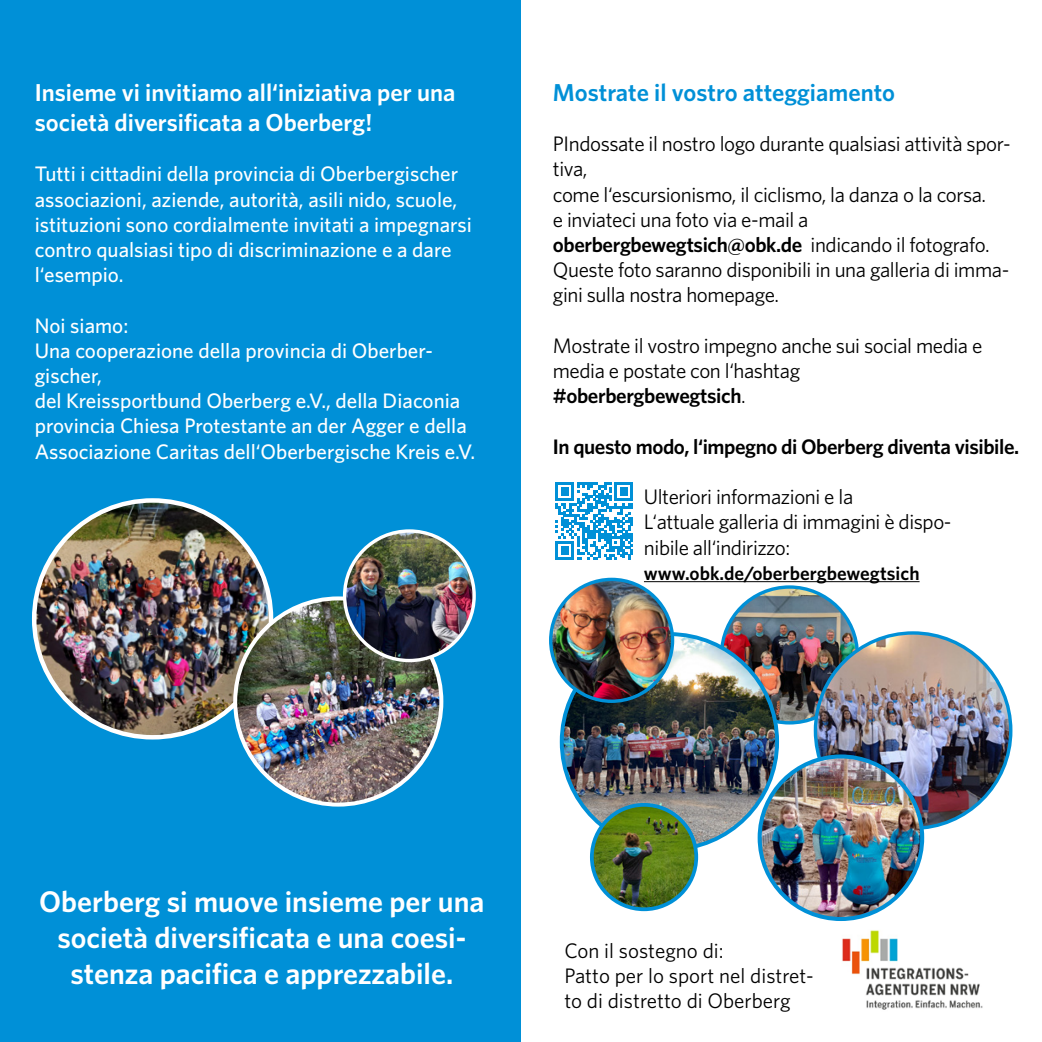
<style>
.page{position:relative;width:1042px;height:1042px;background:#fff}
.page>*{position:absolute;margin:0;border:0;box-sizing:border-box;transform-origin:0 0}
.t1{font:600 29.75px/35.7px "Whitney";color:#fff;text-align:center}
.t2{font:600 24.5px/29.4px "Whitney";color:#fff}
.t3{font:600 24.5px "Whitney";color:#0090d7}
.t4{font:21px/25.2px "Whitney";letter-spacing:-.02em;color:#000}
.t5{font:500 21px/25.2px "Whitney";color:#fff}
.t6{font:21px/25.2px "Whitney";color:#000}
.t7{font:600 21px "Whitney";letter-spacing:-.02em;color:#000}
.t8{font:600 19.25px "Whitney";color:#000}
.s1{font-weight:600}
</style>
<div class="page">
<div style="left:0;top:0;width:521px;height:1042px;background:#0090d7"></div>
<hr style="left:644px;top:581px;width:275px;height:1px;background:#000">
<svg style="left:555px;top:482px;width:78px;height:78px"></svg>
<img style="left:721px;top:587px;width:136px;height:136px;border-radius:68px">
<img style="left:562px;top:634px;width:215px;height:215px;border-radius:108px">
<img style="left:815px;top:633px;width:196px;height:195px;border-radius:98px">
<img style="left:551px;top:579px;width:121px;height:122px;border-radius:61px">
<div style="left:549px;top:578px;width:125px;height:125px;border:3px solid #0090d7;border-radius:50%"></div>
<img style="left:592px;top:805px;width:104px;height:104px;border-radius:52px">
<div style="left:590px;top:803px;width:108px;height:108px;border:4px solid #0090d7;border-radius:50%"></div>
<img style="left:759px;top:756px;width:163px;height:163px;border-radius:81px">
<div style="left:757px;top:754px;width:167px;height:167px;border:4px solid #0090d7;border-radius:50%"></div>
<img style="left:34px;top:500px;width:237px;height:237px;border-radius:118px">
<img style="left:235px;top:598px;width:206px;height:206px;border-radius:102px">
<img style="left:345px;top:531px;width:129px;height:129px;border-radius:65px">
<div style="left:343px;top:529px;width:133px;height:133px;border:3px solid #fff;border-radius:50%"></div>
<img style="left:842px;top:930px;width:141px;height:80px">
<p class="t2" style="left:35px;top:78px;width:422px">Insieme vi invitiamo all‘iniziativa per una società diversificata a Oberberg!</p>
<p class="t5" style="left:35px;top:161px;width:439px">Tutti i cittadini della provincia di Oberbergischer associazioni, aziende, autorità, asili nido, scuole, istituzioni sono cordialmente invitati a impegnarsi contro qualsiasi tipo di discriminazione e a dare l‘esempio.</p>
<p class="t5" style="left:35px;top:312px;width:442px">Noi siamo:<br>Una cooperazione della provincia di Oberber&shy;gischer,<br>del Kreissportbund Oberberg e.V., della Diaconia provincia Chiesa Protestante an der Agger e della Associazione Caritas dell‘Oberbergische Kreis e.V.</p>
<p class="t3" style="left:553px;top:76px;width:344px">Mostrate il vostro atteggiamento</p>
<p class="t4" style="left:553px;top:131px;width:459px">PIndossate il nostro logo durante qualsiasi attività spor&shy;tiva,<br>come l‘escursionismo, il ciclismo, la danza o la corsa.<br>e inviateci una foto via e-mail a <span class="s1">oberbergbewegtsich@obk.de</span> indicando il fotografo.<br>Queste foto saranno disponibili in una galleria di imma&shy;gini sulla nostra homepage.</p>
<p class="t4" style="left:553px;top:332px;width:431px">Mostrate il vostro impegno anche sui social media e media e postate con l‘hashtag <span class="s1">#oberbergbewegtsich</span>.</p>
<p class="t7" style="left:553px;top:432px;width:468px">In questo modo, l‘impegno di Oberberg diventa visibile.</p>
<p class="t4" style="left:644px;top:484px;width:309px">Ulteriori informazioni e la<br>L‘attuale galleria di immagini è dispo&shy;nibile all‘indirizzo:</p>
<p class="t8" style="left:644px;top:560px;width:277px">www.obk.de/oberbergbewegtsich</p>
<h1 class="t1" style="left:39px;top:883px;width:447px">Oberberg si muove insieme per una società diversificata e una coesi&shy;stenza pacifica e apprezzabile.</h1>
<p class="t6" style="left:564px;top:937px;width:251px">Con il sostegno di:<br>Patto per lo sport nel distret&shy;to di distretto di Oberberg</p>
</div>
